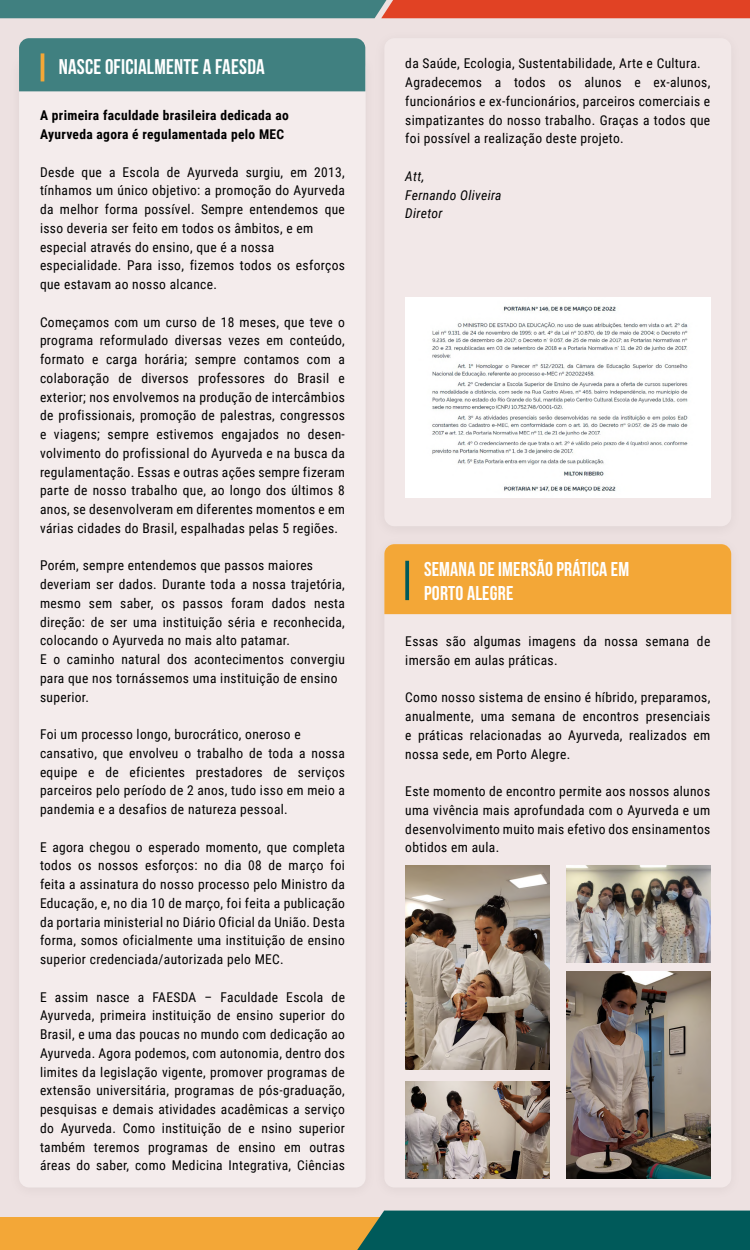
<style>
.page{position:relative;width:750px;height:1250px;background:#ede1e1}
.page>*{position:absolute;margin:0;border:0;box-sizing:border-box;transform-origin:0 0}
.t1{font:700 21.25px "Bebas Neue";letter-spacing:.01em;color:#fff}
.t2{font:700 20px/24px "Bebas Neue";letter-spacing:.01em;color:#fff}
.t3{font:13.5px/18.8px "Roboto Condensed";letter-spacing:.025em;color:#000}
.t4{font:700 13.5px/18.8px "Roboto Condensed";letter-spacing:.025em;color:#000}
.t5{font:italic 13.5px/18.8px "Roboto Condensed";letter-spacing:.025em;color:#000}
</style>
<div class="page">
<div style="left:0;top:1218px;width:414px;height:32px;background:#f3a737"></div>
<div style="left:357px;top:1211px;width:393px;height:39px;background:#005a5a"></div>
<div style="left:384px;top:38px;width:347px;height:488px;background:#f2e8e8;border-radius:10px"></div>
<div style="left:19px;top:58px;width:347px;height:1130px;background:#f4ecec;border-radius:10px"></div>
<div style="left:19px;top:38px;width:346px;height:53px;background:#408080"></div>
<div style="left:384px;top:544px;width:347px;height:644px;background:#f2e8e8;border-radius:10px"></div>
<img style="left:567px;top:865px;width:143px;height:98px">
<img style="left:405px;top:865px;width:144px;height:204px">
<img style="left:567px;top:972px;width:143px;height:207px">
<img style="left:405px;top:1081px;width:144px;height:98px">
<svg style="left:0;top:0;width:750px;height:18px;background:#8f6254"></svg>
<hr style="left:41px;top:53px;width:3px;height:28px;background:#f3a737">
<div style="left:384px;top:544px;width:347px;height:70px;background:#f3a737"></div>
<svg style="left:405px;top:561px;width:4px;height:39px"></svg>
<img style="left:405px;top:298px;width:305px;height:200px">
<h1 class="t1" style="left:59px;top:55px;width:208px">NASCE OFICIALMENTE A FAESDA</h1>
<p class="t4" style="left:40px;top:106px;width:250px">A primeira faculdade brasileira dedicada ao<br>Ayurveda agora é regulamentada pelo MEC</p>
<p class="t3" style="left:40px;top:162px;width:306px">Desde que a Escola de Ayurveda surgiu, em 2013, tínhamos um único objetivo: a promoção do Ayurveda da melhor forma possível. Sempre entendemos que isso deveria ser feito em todos os âmbitos, e em especial através do ensino, que é a nossa especialidade. Para isso, fizemos todos os esforços que estavam ao nosso alcance.</p>
<p class="t3" style="left:40px;top:312px;width:307px;text-align:justify">Começamos com um curso de 18 meses, que teve o programa reformulado diversas vezes em conteúdo, formato e carga horária; sempre contamos com a colaboração de diversos professores do Brasil e exterior; nos envolvemos na produção de intercâmbios de profissionais, promoção de palestras, congressos e viagens; sempre estivemos engajados no desen&shy;volvimento do profissional do Ayurveda e na busca da regulamentação. Essas e outras ações sempre fizeram parte de nosso trabalho que, ao longo dos últimos 8 anos, se desenvolveram em diferentes momentos e em várias cidades do Brasil, espalhadas pelas 5 regiões.</p>
<p class="t3" style="left:40px;top:556px;width:307px">Porém, sempre entendemos que passos maiores deveriam ser dados. Durante toda a nossa trajetória, mesmo sem saber, os passos foram dados nesta direção: de ser uma instituição séria e reconhecida, colocando o Ayurveda no mais alto patamar.<br>E o caminho natural dos acontecimentos convergiu para que nos tornássemos uma instituição de ensino superior.</p>
<p class="t3" style="left:40px;top:724px;width:307px">Foi um processo longo, burocrático, oneroso e cansativo, que envolveu o trabalho de toda a nossa equipe e de eficientes prestadores de serviços parceiros pelo período de 2 anos, tudo isso em meio a pandemia e a desafios de natureza pessoal.</p>
<p class="t3" style="left:40px;top:837px;width:307px;text-align:justify">E agora chegou o esperado momento, que completa todos os nossos esforços: no dia 08 de março foi feita a assinatura do nosso processo pelo Ministro da Educação, e, no dia 10 de março, foi feita a publicação da portaria ministerial no Diário Oficial da União. Desta forma, somos oficialmente uma instituição de ensino superior credenciada/autorizada pelo MEC.</p>
<p class="t3" style="left:40px;top:987px;width:307px;text-align:justify">E assim nasce a FAESDA – Faculdade Escola de Ayurveda, primeira instituição de ensino superior do Brasil, e uma das poucas no mundo com dedicação ao Ayurveda. Agora podemos, com autonomia, dentro dos limites da legislação vigente, promover programas de extensão universitária, programas de pós-graduação, pesquisas e demais atividades acadêmicas a serviço do Ayurveda. Como instituição de e nsino superior também teremos programas de ensino em outras áreas do saber, como Medicina Integrativa, Ciências</p>
<p class="t3" style="left:405px;top:54px;width:307px">da Saúde, Ecologia, Sustentabilidade, Arte e Cultura.<br>Agradecemos a todos os alunos e ex-alunos, funcionários e ex-funcionários, parceiros comerciais e simpatizantes do nosso trabalho. Graças a todos que foi possível a realização deste projeto.</p>
<p class="t5" style="left:405px;top:166px;width:98px">Att,<br>Fernando Oliveira<br>Diretor</p>
<h2 class="t2" style="left:424px;top:557px;width:207px">SEMANA DE IMERSÃO PRÁTICA EM<br>PORTO ALEGRE</h2>
<p class="t3" style="left:405px;top:631px;width:307px">Essas são algumas imagens da nossa semana de imersão em aulas práticas.</p>
<p class="t3" style="left:405px;top:688px;width:307px;text-align:justify">Como nosso sistema de ensino é híbrido, preparamos, anualmente, uma semana de encontros presenciais e práticas relacionadas ao Ayurveda, realizados em nossa sede, em Porto Alegre.</p>
<p class="t3" style="left:405px;top:781px;width:306px;text-align:justify">Este momento de encontro permite aos nossos alunos uma vivência mais aprofundada com o Ayurveda e um desenvolvimento muito mais efetivo dos ensinamentos obtidos em aula.</p>
</div>
